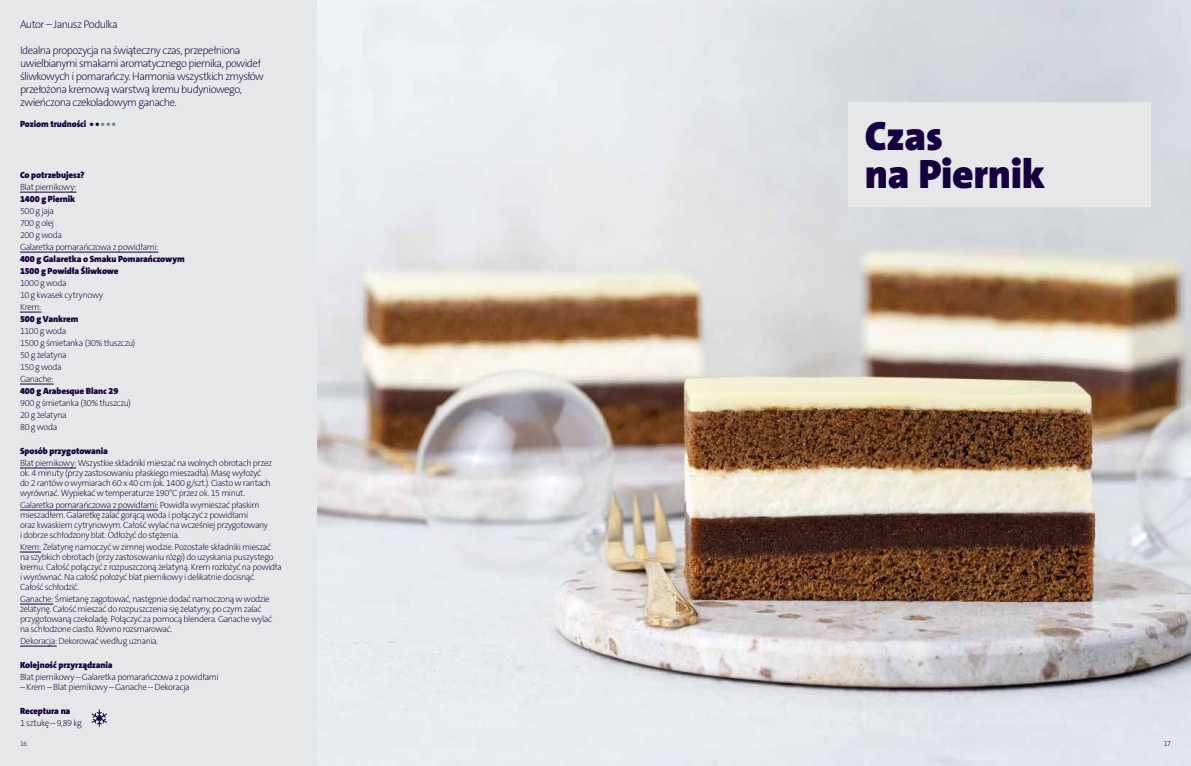
<style>
.page{position:relative;width:1191px;height:766px;background:#fff}
.page>*{position:absolute;margin:0;border:0;box-sizing:border-box;transform-origin:0 0}
.t1{font:900 41.2px/38.1px "The Sans C5";letter-spacing:-.01em;color:#16003f}
.t2{font:200 11px/13px "The Sans C5";letter-spacing:-.055em;color:#16003f}
.t3{font:200 9px/10px "The Sans C5";letter-spacing:-.045em;color:#16003f}
.t4{font:900 9px/12px "The Sans C5";letter-spacing:-.01em;color:#16003f}
.t5{font:200 7.7px "The Sans C5";color:#16003f;scale:.91 1}
.t6{font:200 7px "The Sans C5";color:#16003f}
.s1{color:#75819a}
</style>
<div class="page">
<div style="left:0;top:0;width:1191px;height:765px;background:#e6e7e8"></div>
<img style="left:318px;top:0;width:873px;height:765px">
<hr style="left:20px;top:192px;width:56px;height:1px;background:#16003f">
<hr style="left:20px;top:252px;width:138px;height:1px;background:#16003f">
<svg style="left:20px;top:312px;width:21px;height:1px"></svg>
<hr style="left:20px;top:384px;width:34px;height:1px;background:#16003f">
<hr style="left:20px;top:467px;width:56px;height:1px;background:#16003f">
<hr style="left:20px;top:509px;width:138px;height:1px;background:#16003f">
<svg style="left:20px;top:551px;width:21px;height:1px"></svg>
<hr style="left:20px;top:603px;width:33px;height:1px;background:#16003f">
<hr style="left:20px;top:645px;width:37px;height:1px;background:#16003f">
<svg style="left:848px;top:102px;width:303px;height:105px"></svg>
<svg style="left:92px;top:709px;width:15px;height:17px"></svg>
<p class="t2" style="left:20px;top:18px;width:99px">Autor – Janusz Podulka</p>
<p class="t2" style="left:20px;top:44px;width:245px">Idealna propozycja na świąteczny czas, przepełniona uwielbianymi smakami aromatycznego piernika, powideł śliwkowych i pomarańczy. Harmonia wszystkich zmysłów przełożona kremową warstwą kremu budyniowego, zwieńczona czekoladowym ganache.</p>
<p class="t4" style="left:20px;top:118px;width:97px">Poziom trudności • • <span class="s1">• • •</span></p>
<p class="t4" style="left:20px;top:169px;width:66px">Co potrzebujesz?</p>
<p class="t3" style="left:20px;top:182px;width:58px">Blat piernikowy:</p>
<p class="t4" style="left:20px;top:193px;width:57px">1400 g Piernik</p>
<p class="t3" style="left:20px;top:205px;width:140px;line-height:12px">500 g jaja<br>700 g olej<br>200 g woda<br>Galaretka pomarańczowa z powidłami:</p>
<p class="t4" style="left:20px;top:253px;width:166px">400 g Galaretka o Smaku Pomarańczowym<br>1500 g Powidła Śliwkowe</p>
<p class="t3" style="left:20px;top:277px;width:85px;line-height:12px">1000 g woda<br>10 g kwasek cytrynowy<br>Krem:</p>
<p class="t4" style="left:20px;top:313px;width:60px">500 g Vankrem</p>
<p class="t3" style="left:20px;top:325px;width:117px;line-height:12px">1100 g woda<br>1500 g śmietanka (30% tłuszczu)<br>50 g żelatyna<br>150 g woda<br>Ganache:</p>
<p class="t4" style="left:20px;top:385px;width:100px">400 g Arabesque Blanc 29</p>
<p class="t3" style="left:20px;top:397px;width:112px;line-height:12px">900 g śmietanka (30% tłuszczu)<br>20 g żelatyna<br>80 g woda</p>
<p class="t4" style="left:20px;top:445px;width:90px">Sposób przygotowania</p>
<p class="t3" style="left:20px;top:458px;width:254px">Blat piernikowy: Wszystkie składniki mieszać na wolnych obrotach przez ok. 4 minuty (przy zastosowaniu płaskiego mieszadła). Masę wyłożyć do 2 rantów o wymiarach 60 x 40 cm (ok. 1400 g/szt.). Ciasto w rantach wyrównać. Wypiekać w temperaturze 190°C przez ok. 15 minut.</p>
<p class="t3" style="left:20px;top:500px;width:249px">Galaretka pomarańczowa z powidłami: Powidła wymieszać płaskim mieszadłem. Galaretkę zalać gorącą woda i połączyć z powidłami<br>oraz kwaskiem cytrynowym. Całość wylać na wcześniej przygotowany i dobrze schłodzony blat. Odłożyć do stężenia.</p>
<p class="t3" style="left:20px;top:542px;width:263px">Krem: Żelatynę namoczyć w zimnej wodzie. Pozostałe składniki mieszać na szybkich obrotach (przy zastosowaniu rózgi) do uzyskania puszystego kremu. Całość połączyć z rozpuszczoną żelatyną. Krem rozłożyć na powidła i wyrównać. Na całość położyć blat piernikowy i delikatnie docisnąć.<br>Całość schłodzić.</p>
<p class="t3" style="left:20px;top:594px;width:254px">Ganache: Śmietanę zagotować, następnie dodać namoczoną w wodzie żelatynę. Całość mieszać do rozpuszczenia się żelatyny, po czym zalać przygotowaną czekoladę. Połączyć za pomocą blendera. Ganache wylać na schłodzone ciasto. Równo rozsmarować.</p>
<p class="t3" style="left:20px;top:636px;width:140px">Dekoracja: Dekorować według uznania.</p>
<p class="t4" style="left:20px;top:659px;width:94px">Kolejność przyrządzania</p>
<p class="t3" style="left:20px;top:672px;width:200px">Blat piernikowy – Galaretka pomarańczowa z powidłami</p>
<p class="t3" style="left:20px;top:682px;width:171px">– Krem – Blat piernikowy – Ganache – Dekoracja</p>
<p class="t4" style="left:20px;top:704px;width:52px">Receptura na</p>
<p class="t3" style="left:20px;top:717px;width:64px">1 sztukę – 9,89 kg</p>
<h1 class="t1" style="left:865px;top:117px;width:182px">Czas<br>na Piernik</h1>
<p class="t6" style="left:20px;top:739px;width:9px">16</p>
<p class="t5" style="left:1163px;top:738px;width:9px">17</p>
</div>
